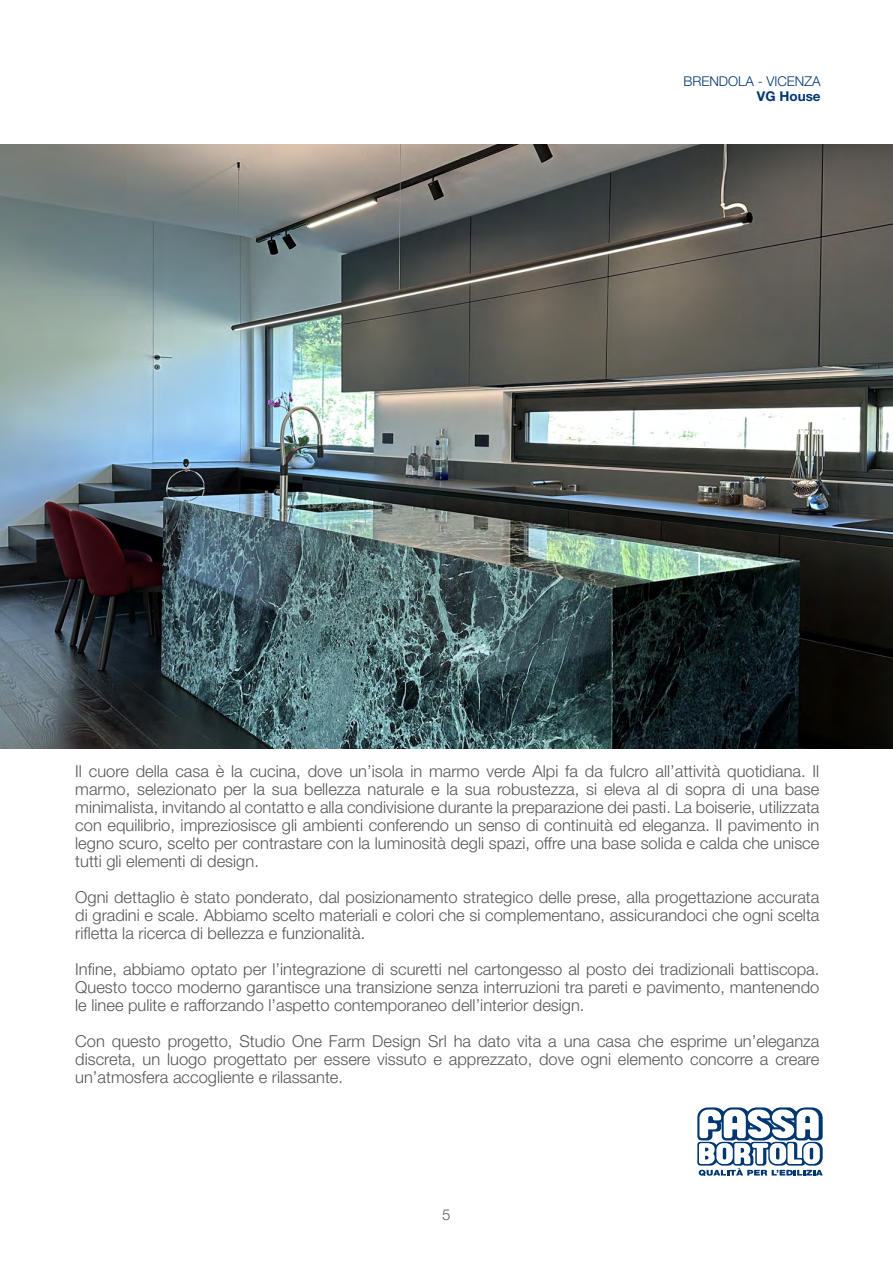
<style>
.page{position:relative;width:893px;height:1263px;background:#fff}
.page>*{position:absolute;margin:0;border:0;box-sizing:border-box;transform-origin:0 0}
.t1{font:300 16.5px/18px "Helvetica Neue LT Pro";color:#575756;text-align:justify}
.t2{font:300 15px "Helvetica Neue LT Pro";color:#575756}
.t3{font:300 13.5px "Helvetica Neue LT Pro";color:#003770}
.t4{font:700 13.5px "Helvetica Neue LT Pro";color:#003770}
</style>
<div class="page">
<svg style="left:697px;top:1107px;width:126px;height:69px"></svg>
<img style="left:0;top:145px;width:893px;height:603px">
<p class="t3" style="left:683px;top:73px;width:139px">BRENDOLA - VICENZA</p>
<p class="t4" style="left:757px;top:88px;width:65px">VG House</p>
<p class="t1" style="left:75px;top:762px;width:746px">Il cuore della casa è la cucina, dove un’isola in marmo verde Alpi fa da fulcro all’attività quotidiana. Il marmo, selezionato per la sua bellezza naturale e la sua robustezza, si eleva al di sopra di una base minimalista, invitando al contatto e alla condivisione durante la preparazione dei pasti. La boiserie, utilizzata con equilibrio, impreziosisce gli ambienti conferendo un senso di continuità ed eleganza. Il pavimento in legno scuro, scelto per contrastare con la luminosità degli spazi, offre una base solida e calda che unisce tutti gli elementi di design.</p>
<p class="t1" style="left:75px;top:888px;width:746px">Ogni dettaglio è stato ponderato, dal posizionamento strategico delle prese, alla progettazione accurata di gradini e scale. Abbiamo scelto materiali e colori che si complementano, assicurandoci che ogni scelta rifletta la ricerca di bellezza e funzionalità.</p>
<p class="t1" style="left:75px;top:960px;width:746px">Infine, abbiamo optato per l’integrazione di scuretti nel cartongesso al posto dei tradizionali battiscopa.<br>Questo tocco moderno garantisce una transizione senza interruzioni tra pareti e pavimento, mantenendo le linee pulite e rafforzando l’aspetto contemporaneo dell’interior design.</p>
<p class="t1" style="left:75px;top:1032px;width:746px">Con questo progetto, Studio One Farm Design Srl ha dato vita a una casa che esprime un’eleganza discreta, un luogo progettato per essere vissuto e apprezzato, dove ogni elemento concorre a creare un’atmosfera accogliente e rilassante.</p>
<p class="t2" style="left:442px;top:1205px;width:10px">5</p>
</div>
